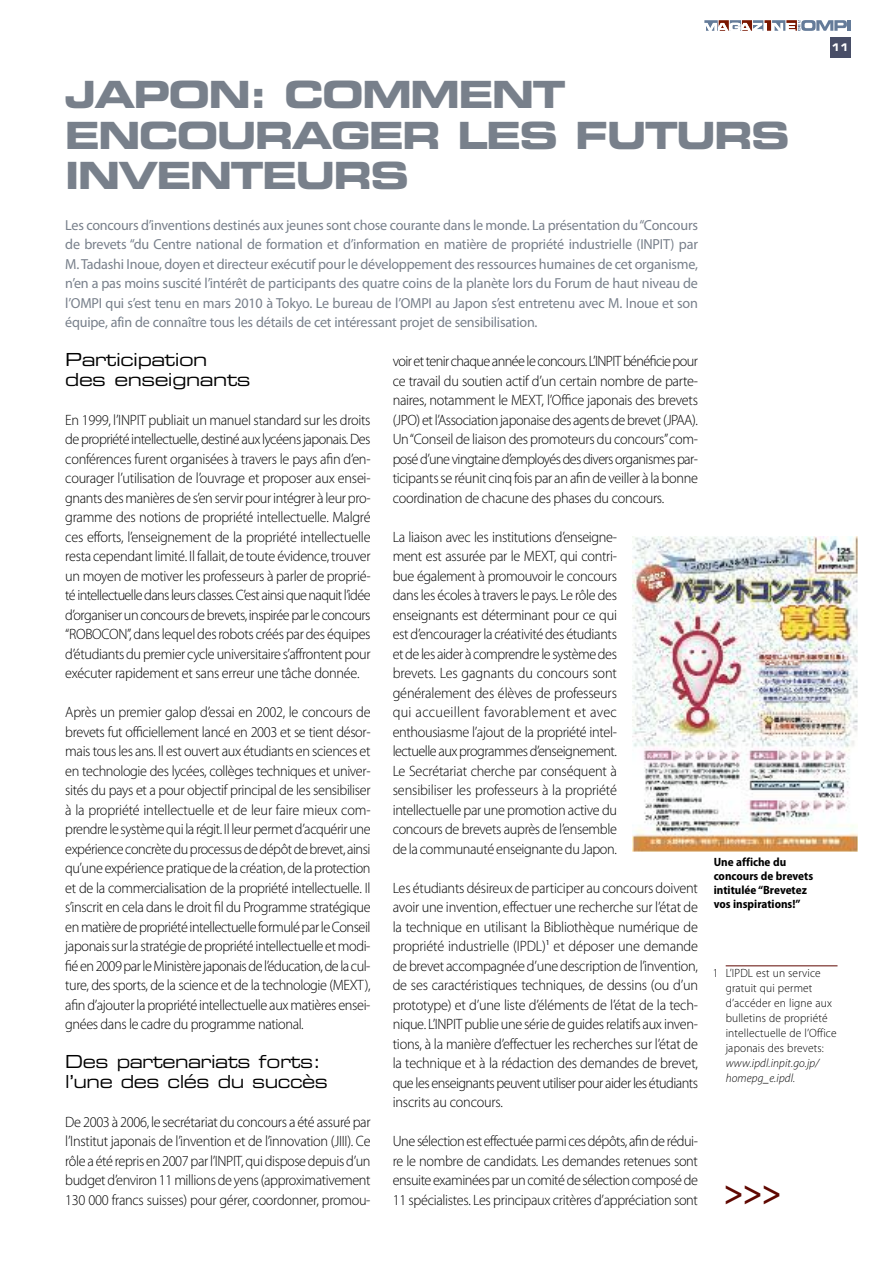
<style>
.page{position:relative;width:893px;height:1263px;background:#fff}
.page>*{position:absolute;margin:0;border:0;box-sizing:border-box;transform-origin:0 0}
.t1{font:37.5px/40.5px "Eurostile LT Std Bold Ex 2";letter-spacing:-.05em;color:#78808b}
.t2{font:36.15px "Eurostile LT Std Ex 2";color:#5f0700;scale:.85 1}
.t3{font:18px/19.5px "Eurostile LT Std Ex 2";letter-spacing:-.03em;color:#000;scale:.95 1}
.t4{font:18px/19.5px "Eurostile LT Std Ex 2";letter-spacing:-.03em;color:#000}
.t5{font:300 15px/19.5px "Myriad Pro";letter-spacing:-.02em;color:#000;text-align:justify;scale:.95 1}
.t6{font:14.55px/19.5px "Myriad Pro";letter-spacing:-.015em;color:#78808b;text-align:justify}
.t7{font:300 12px/15px "Myriad Pro";letter-spacing:.015em;color:#000;scale:.95 1}
.t8{font:700 semi-condensed 12px/14.2px "Myriad Pro";color:#000}
.t9{font:italic 300 12px/15px "Myriad Pro";letter-spacing:.015em;color:#000;scale:.95 1}
.t10{font:10.5px "Eurostile LT Std Bold Ex 2";color:#fff;scale:.85 1}
</style>
<div class="page">
<div style="left:830px;top:38px;width:20px;height:20px;background:#484e67"></div>
<img style="left:632px;top:536px;width:226px;height:316px">
<svg style="left:704px;top:20px;width:147px;height:11px"></svg>
<hr style="left:726px;top:965px;width:111px;height:1px;background:#5f0700">
<h1 class="t1" style="left:65px;top:78px;width:727px">JAPON: COMMENT<br>ENCOURAGER LES FUTURS<br>INVENTEURS</h1>
<p class="t6" style="left:65px;top:216px;width:634px">Les concours d’inventions destinés aux jeunes sont chose courante dans le monde. La présentation du“Concours de brevets “du Centre national de formation et d’information en matière de propriété industrielle (INPIT) par M.Tadashi Inoue, doyen et directeur exécutif pour le développement des ressources humaines de cet organisme, n’en a pas moins suscité l’intérêt de participants des quatre coins de la planète lors du Forum de haut niveau de l’OMPI qui s’est tenu en mars 2010 à Tokyo. Le bureau de l’OMPI au Japon s’est entretenu avec M. Inoue et son équipe, afin de connaître tous les détails de cet intéressant projet de sensibilisation.</p>
<p class="t10" style="left:831px;top:43px;width:22px">11</p>
<p class="t4" style="left:65px;top:351px;width:187px">Participation des enseignants</p>
<p class="t5" style="left:65px;top:411px;width:323px">En 1999, l’INPIT publiait un manuel standard sur les droits de propriété intellectuelle, destiné aux lycéens japonais. Des conférences furent organisées à travers le pays afin d’en&shy;courager l’utilisation de l’ouvrage et proposer aux ensei&shy;gnants des manières de s’en servir pour intégrer à leur pro&shy;gramme des notions de propriété intellectuelle. Malgré ces efforts, l’enseignement de la propriété intellectuelle resta cependant limité. Il fallait, de toute évidence, trouver un moyen de motiver les professeurs à parler de proprié&shy;té intellectuelle dans leurs classes. C’est ainsi que naquit l’idée d’organiser un concours de brevets, inspirée par le concours “ROBOCON”, dans lequel des robots créés par des équipes d’étudiants du premier cycle universitaire s’affrontent pour exécuter rapidement et sans erreur une tâche donnée.</p>
<p class="t5" style="left:65px;top:703px;width:323px">Après un premier galop d’essai en 2002, le concours de brevets fut officiellement lancé en 2003 et se tient désor&shy;mais tous les ans. Il est ouvert aux étudiants en sciences et en technologie des lycées, collèges techniques et univer&shy;sités du pays et a pour objectif principal de les sensibiliser à la propriété intellectuelle et de leur faire mieux com&shy;prendrelesystèmequi la régit. Il leurpermetd’acquérirune expérienceconcrèteduprocessusdedépôtdebrevet, ainsi qu’une expériencepratiquede la création,de laprotection et de la commercialisation de la propriété intellectuelle. Il s’inscrit en cela dans le droit fil du Programme stratégique enmatièredepropriétéintellectuelleformuléparleConseil japonaissurla stratégiedepropriété intellectuelle etmodi&shy;fiéen2009parleMinistèrejaponaisdel’éducation,delacul&shy;ture, des sports, de la science et de la technologie (MEXT), afind’ajouterlapropriété intellectuelle auxmatières ensei&shy;gnées dans le cadre du programme national.</p>
<p class="t3" style="left:65px;top:1053px;width:278px">Des partenariats forts: l’une des clés du succès</p>
<p class="t5" style="left:65px;top:1113px;width:323px">De 2003 à 2006, le secrétariatduconcours a été assurépar l’Institut japonais de l’invention et de l’innovation (JIII). Ce rôle a été repris en2007parl’INPIT,quidisposedepuisd’un budgetd’environ11millionsde yens(approximativement 130 000 francs suisses) pour gérer, coordonner, promou-</p>
<p class="t5" style="left:393px;top:352px;width:323px">voirettenirchaqueannéeleconcours.L’INPITbénéficiepour ce travail du soutien actif d’un certain nombre de parte&shy;naires, notamment le MEXT, l’Office japonais des brevets (JPO) etl’Associationjaponaisedes agentsdebrevet(JPAA).<br>Un“Conseil de liaison des promoteurs du concours”com&shy;poséd’unevingtained’employésdesdiversorganismespar&shy;ticipantsse réunit cinqfoispar anafinde veiller à labonne coordination de chacune des phases du concours.</p>
<p class="t5" style="left:393px;top:528px;width:238px">La liaison avec les institutions d’enseigne&shy;ment est assurée par le MEXT, qui contri&shy;bue également à promouvoir le concours dans les écoles à travers le pays. Le rôle des enseignants est déterminant pour ce qui est d’encourager la créativité des étudiants etdeles aider à comprendrelesystèmedes brevets. Les gagnants du concours sont généralement des élèves de professeurs qui accueillent favorablement et avec enthousiasme l’ajout de la propriété intel&shy;lectuelleauxprogrammesd’enseignement.<br>Le Secrétariat cherche par conséquent à sensibiliser les professeurs à la propriété intellectuelle par une promotion active du concours de brevets auprès de l’ensemble de la communauté enseignanteduJapon.</p>
<p class="t5" style="left:393px;top:879px;width:323px">Les étudiants désireux de participer au concours doivent avoir une invention, effectuer une recherche sur l’état de la technique en utilisant la Bibliothèque numérique de propriété industrielle (IPDL)<sup>1</sup> et déposer une demande de brevet accompagnée d’une description de l’invention, de ses caractéristiques techniques, de dessins (ou d’un prototype) et d’une liste d’éléments de l’état de la tech&shy;nique. L’INPIT publie une série de guides relatifs aux inven&shy;tions, à la manière d’effectuer les recherches sur l’état de la technique et à la rédaction des demandes de brevet, que les enseignants peuvent utiliser pour aider les étudiants inscrits au concours.</p>
<p class="t5" style="left:393px;top:1132px;width:323px">Unesélectionesteffectuéeparmi cesdépôts, afinderédui&shy;re le nombre de candidats. Les demandes retenues sont ensuiteexaminéesparuncomitédesélectioncomposéde 11 spécialistes. Les principaux critères d’appréciation sont</p>
<p class="t8" style="left:714px;top:855px;width:101px">Une affiche du concours de brevets intitulée “Brevetez vos inspirations!”</p>
<p class="t7" style="left:726px;top:966px;width:118px;text-indent:-13px">1 L’IPDL est un service gratuit qui permet d’accéder en ligne aux bulletins de propriété intellectuelle de l’Office japonais des brevets:</p>
<p class="t9" style="left:726px;top:1056px;width:100px">www.ipdl.inpit.go.jp/ homepg_e.ipdl.</p>
<h2 class="t2" style="left:724px;top:1178px;width:68px">&gt;&gt;&gt;</h2>
</div>
